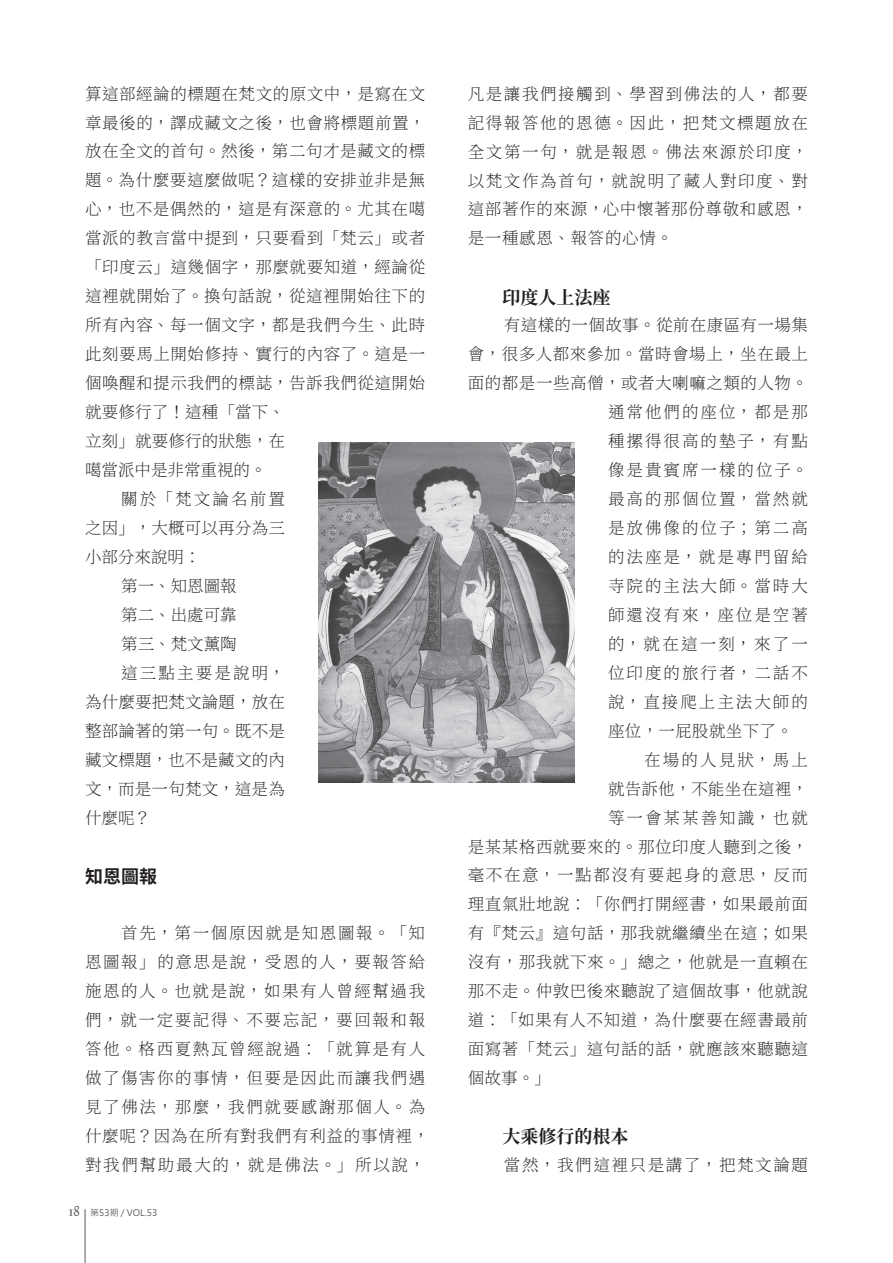
<style>
.page{position:relative;width:893px;height:1263px;background:#fff}
.page>*{position:absolute;margin:0;border:0;box-sizing:border-box;transform-origin:0 0}
.t1{font:700 18px "Noto Serif CJ Ktc";color:#231f20}
.t2{font:700 18px "Noto Sans Hant";color:#231f20}
.t3{font:200 16.5px/29px "Noto Serif CJ Ktc";letter-spacing:.04em;color:#231f20;text-align:justify}
.t4{font:200 16.5px/29px "Noto Serif CJ Ktc";letter-spacing:.1em;color:#231f20}
.t5{font:200 16.5px "Noto Serif CJ Ktc";letter-spacing:.12em;color:#231f20}
.t6{font:200 16.5px "Noto Serif CJ Ktc";letter-spacing:.01em;color:#231f20}
.t7{font:200 16.5px "Noto Serif CJ Ktc";letter-spacing:.13em;color:#231f20}
.t8{font:200 16.5px "Noto Serif CJ Ktc";letter-spacing:.015em;color:#231f20}
.t9{font:200 16.5px "Noto Serif CJ Ktc";color:#231f20}
.t10{font:200 16.5px "Noto Serif CJ Ktc";letter-spacing:.135em;color:#231f20}
.t11{font:200 16.5px "Noto Serif CJ Ktc";letter-spacing:.02em;color:#231f20}
.t12{font:9px "Microsoft Jheng Hei";color:#57585a}
.s1{font-family:"Calligraphic 421 BT Roman B";font-size:15px}
</style>
<div class="page">
<img style="left:319px;top:442px;width:255px;height:340px">
<hr style="left:85px;top:1209px;width:1px;height:54px;background:#57585a">
<p class="t3" style="left:85px;top:79px;width:342px">算這部經論的標題在梵文的原文中，是寫在文</p>
<p class="t3" style="left:85px;top:108px;width:342px">章最後的，譯成藏文之後，也會將標題前置，</p>
<p class="t3" style="left:85px;top:137px;width:342px">放在全文的首句。然後，第二句才是藏文的標</p>
<p class="t3" style="left:85px;top:166px;width:342px">題。為什麼要這麼做呢？這樣的安排並非是無</p>
<p class="t3" style="left:85px;top:195px;width:342px">心，也不是偶然的，這是有深意的。尤其在噶</p>
<p class="t3" style="left:85px;top:224px;width:342px">當派的教言當中提到，只要看到「梵云」或者</p>
<p class="t3" style="left:85px;top:253px;width:342px">「印度云」這幾個字，那麼就要知道，經論從</p>
<p class="t3" style="left:85px;top:282px;width:342px">這裡就開始了。換句話說，從這裡開始往下的</p>
<p class="t3" style="left:85px;top:311px;width:342px">所有內容、每一個文字，都是我們今生、此時</p>
<p class="t3" style="left:85px;top:340px;width:342px">此刻要馬上開始修持、實行的內容了。這是一</p>
<p class="t3" style="left:85px;top:369px;width:342px">個喚醒和提示我們的標誌，告訴我們從這開始</p>
<p class="t8" style="left:85px;top:403px;width:201px">就要修行了！這種「當下、</p>
<p class="t6" style="left:85px;top:432px;width:201px">立刻」就要修行的狀態，在</p>
<p class="t9" style="left:85px;top:461px;width:183px">噶當派中是非常重視的。</p>
<p class="t7" style="left:121px;top:490px;width:165px">關於「梵文論名前置</p>
<p class="t6" style="left:85px;top:519px;width:201px">之因」，大概可以再分為三</p>
<p class="t3" style="left:85px;top:543px;width:117px">小部分來說明：</p>
<p class="t3" style="left:121px;top:572px;width:117px">第一、知恩圖報</p>
<p class="t3" style="left:121px;top:601px;width:117px">第二、出處可靠</p>
<p class="t3" style="left:121px;top:630px;width:117px">第三、梵文薰陶</p>
<p class="t7" style="left:121px;top:663px;width:165px">這三點主要是說明，</p>
<p class="t6" style="left:85px;top:692px;width:201px">為什麼要把梵文論題，放在</p>
<p class="t6" style="left:85px;top:721px;width:201px">整部論著的第一句。既不是</p>
<p class="t6" style="left:85px;top:750px;width:201px">藏文標題，也不是藏文的內</p>
<p class="t6" style="left:85px;top:779px;width:201px">文，而是一句梵文，這是為</p>
<p class="t3" style="left:85px;top:803px;width:67px">什麼呢？</p>
<p class="t2" style="left:85px;top:866px;width:73px">知恩圖報</p>
<p class="t4" style="left:85px;top:919px;width:346px;text-indent:36px">首先，第一個原因就是知恩圖報。「知恩圖報」的意思是說，受恩的人，要報答給施恩的人。也就是說，如果有人曾經幫過我們，就一定要記得、不要忘記，要回報和報答他。格西夏熱瓦曾經說過：「就算是有人做了傷害你的事情，但要是因此而讓我們遇見了佛法，那麼，我們就要感謝那個人。為什麼呢？因為在所有對我們有利益的事情裡，對我們幫助最大的，就是佛法。」所以說，</p>
<p class="t12" style="left:68px;top:1207px;width:90px"><span class="s1">18</span> 第53期 / VOL.53</p>
<p class="t3" style="left:468px;top:79px;width:342px">凡是讓我們接觸到、學習到佛法的人，都要記得報答他的恩德。因此，把梵文標題放在全文第一句，就是報恩。佛法來源於印度，以梵文作為首句，就說明了藏人對印度、對這部著作的來源，心中懷著那份尊敬和感恩，是一種感恩、報答的心情。</p>
<p class="t1" style="left:503px;top:287px;width:109px">印度人上法座</p>
<p class="t3" style="left:504px;top:311px;width:305px">有這樣的一個故事。從前在康區有一場集</p>
<p class="t3" style="left:468px;top:340px;width:342px">會，很多人都來參加。當時會場上，坐在最上</p>
<p class="t3" style="left:468px;top:369px;width:342px">面的都是一些高僧，或者大喇嘛之類的人物。</p>
<p class="t5" style="left:608px;top:403px;width:201px">通常他們的座位，都是那</p>
<p class="t5" style="left:608px;top:432px;width:201px">種摞得很高的墊子，有點</p>
<p class="t5" style="left:608px;top:461px;width:201px">像是貴賓席一樣的位子。</p>
<p class="t5" style="left:608px;top:490px;width:201px">最高的那個位置，當然就</p>
<p class="t5" style="left:608px;top:519px;width:201px">是放佛像的位子；第二高</p>
<p class="t5" style="left:608px;top:547px;width:201px">的法座是，就是專門留給</p>
<p class="t5" style="left:608px;top:576px;width:201px">寺院的主法大師。當時大</p>
<p class="t5" style="left:608px;top:605px;width:201px">師還沒有來，座位是空著</p>
<p class="t10" style="left:608px;top:634px;width:201px">的，就在這一刻，來了一</p>
<p class="t5" style="left:608px;top:663px;width:201px">位印度的旅行者，二話不</p>
<p class="t5" style="left:608px;top:692px;width:201px">說，直接爬上主法大師的</p>
<p class="t11" style="left:608px;top:721px;width:186px">座位，一屁股就坐下了。</p>
<p class="t7" style="left:644px;top:750px;width:165px">在場的人見狀，馬上</p>
<p class="t6" style="left:608px;top:779px;width:201px">就告訴他，不能坐在這裡，</p>
<p class="t5" style="left:608px;top:808px;width:201px">等一會某某善知識，也就</p>
<p class="t3" style="left:468px;top:832px;width:342px">是某某格西就要來的。那位印度人聽到之後，</p>
<p class="t4" style="left:468px;top:861px;width:342px">毫不在意，一點都沒有要起身的意思，反而</p>
<p class="t3" style="left:468px;top:890px;width:342px">理直氣壯地說：「你們打開經書，如果最前面</p>
<p class="t3" style="left:468px;top:919px;width:342px">有『梵云』這句話，那我就繼續坐在這；如果</p>
<p class="t3" style="left:468px;top:948px;width:342px">沒有，那我就下來。」總之，他就是一直賴在</p>
<p class="t3" style="left:468px;top:977px;width:342px">那不走。仲敦巴後來聽說了這個故事，他就說</p>
<p class="t3" style="left:468px;top:1006px;width:342px">道：「如果有人不知道，為什麼要在經書最前</p>
<p class="t3" style="left:468px;top:1035px;width:342px">面寫著「梵云」這句話的話，就應該來聽聽這</p>
<p class="t3" style="left:468px;top:1064px;width:85px">個故事。」</p>
<p class="t1" style="left:503px;top:1126px;width:127px">大乘修行的根本</p>
<p class="t4" style="left:504px;top:1151px;width:306px">當然，我們這裡只是講了，把梵文論題</p>
</div>
